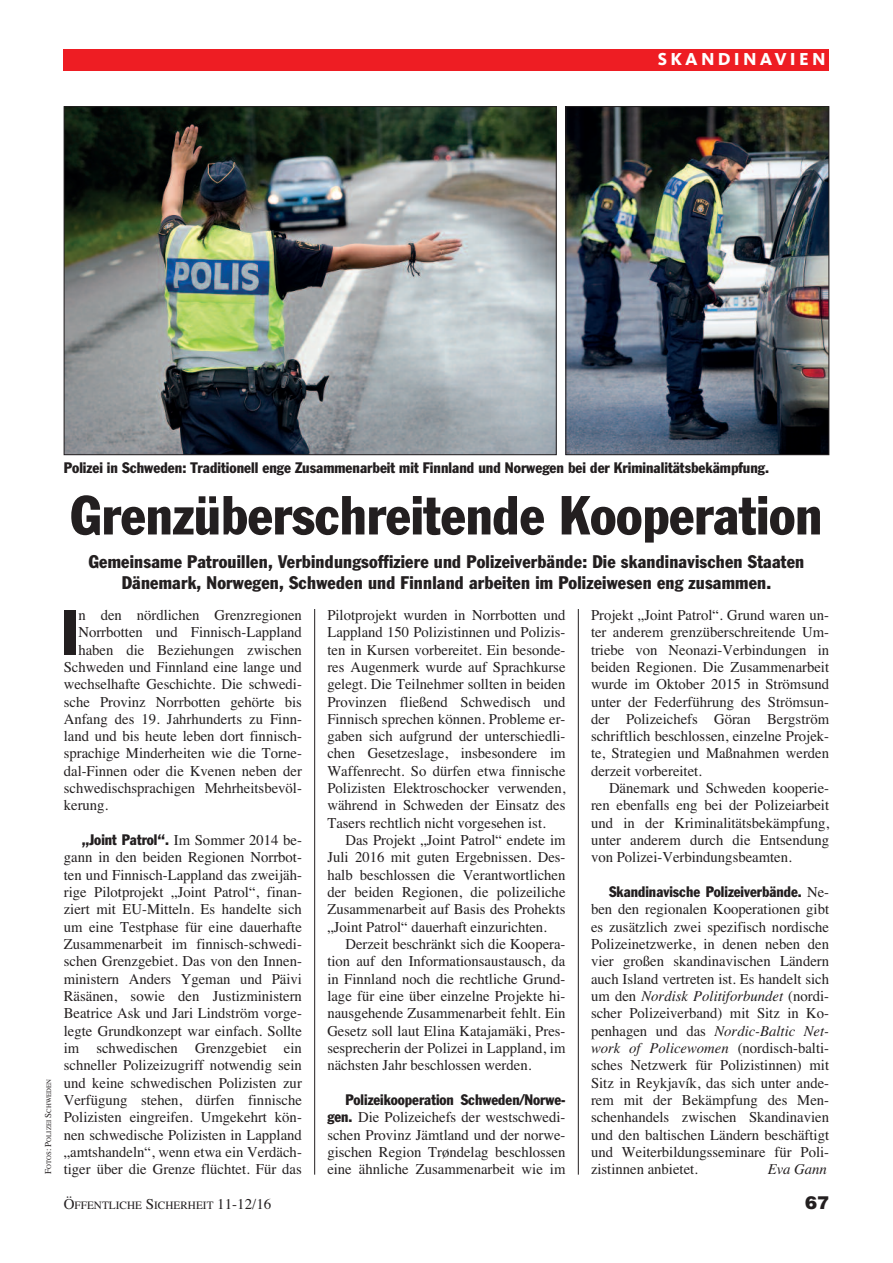
<style>
.page{position:relative;width:893px;height:1263px;background:#fff}
.page>*{position:absolute;margin:0;border:0;box-sizing:border-box;transform-origin:0 0}
.t1{font:condensed 62.55px "Franklin Gothic";color:#231f20}
.t2{font:condensed 54px "Franklin Gothic";color:#231f20}
.t3{font:condensed 18px/21.6px "Franklin Gothic";letter-spacing:.01em;color:#231f20;text-align:center}
.t4{font:800 18px "Kievit";letter-spacing:.175em;color:#fff}
.t5{font:900 18px "Helvetica";color:#231f20}
.t6{font:15px/17.4px "Times";color:#231f20;text-align:justify}
.t7{font:condensed 15px "Franklin Gothic";color:#231f20}
.t8{font:italic 15px "Times";color:#231f20}
.t9{font:11.25px "Times";color:#231f20}
.t10{font:6.75px "Times";color:#231f20}
.s1{font-size:9px}
.s2{font-family:"Franklin Gothic";font-stretch:condensed}
.s3{font-family:"Times";font-stretch:normal}
.s4{font-style:italic}
.s5{font-size:15px}
</style>
<div class="page">
<div style="left:64px;top:49px;width:765px;height:21px;background:#ee1d23"></div>
<hr style="left:314px;top:608px;width:1px;height:567px;background:#231f20">
<hr style="left:578px;top:608px;width:1px;height:567px;background:#231f20">
<img style="left:66px;top:108px;width:489px;height:345px">
<img style="left:568px;top:108px;width:259px;height:345px">
<div style="left:566px;top:106px;width:263px;height:349px;border:1px solid #231f20"></div>
<p class="t4" style="left:658px;top:53px;width:169px">SKANDINAVIEN</p>
<p class="t10" style="left:45px;top:1174px;width:97px;rotate:-90deg"><span class="s1">F</span>OTOS<span class="s1">: P</span>OLIZEI <span class="s1">S</span>CHWEDEN</p>
<p class="t7" style="left:64px;top:462px;width:707px">Polizei in Schweden: Traditionell enge Zusammenarbeit mit Finnland und Norwegen bei der Kriminalitätsbekämpfung.</p>
<h2 class="t2" style="left:71px;top:496px;width:753px">Grenzüberschreitende Kooperation</h2>
<p class="t3" style="left:89px;top:552px;width:717px">Gemeinsame Patrouillen, Verbindungsoffiziere und Polizeiverbände: Die skandinavischen Staaten<br>Dänemark, Norwegen, Schweden und Finnland arbeiten im Polizeiwesen eng zusammen.</p>
<h1 class="t1" style="left:61px;top:610px;width:19px">I</h1>
<p class="t6" style="left:78px;top:606px;width:225px">n den nördlichen Grenzregionen</p>
<p class="t6" style="left:78px;top:623px;width:225px">Norrbotten und Finnisch-Lappland</p>
<p class="t6" style="left:78px;top:641px;width:225px">haben die Beziehungen zwischen</p>
<p class="t6" style="left:64px;top:658px;width:240px">Schweden und Finnland eine lange und</p>
<p class="t6" style="left:64px;top:675px;width:240px">wechselhafte Geschichte. Die schwedi-</p>
<p class="t6" style="left:64px;top:693px;width:240px">sche Provinz Norrbotten gehörte bis</p>
<p class="t6" style="left:64px;top:710px;width:240px">Anfang des 19. Jahrhunderts zu Finn-</p>
<p class="t6" style="left:64px;top:727px;width:240px">land und bis heute leben dort finnisch-</p>
<p class="t6" style="left:64px;top:745px;width:240px">sprachige Minderheiten wie die Torne-</p>
<p class="t6" style="left:64px;top:762px;width:240px">dal-Finnen oder die Kvenen neben der</p>
<p class="t6" style="left:64px;top:779px;width:240px">schwedischsprachigen Mehrheitsbevöl-</p>
<p class="t6" style="left:64px;top:796px;width:46px">kerung.</p>
<p class="t6" style="left:64px;top:831px;width:240px;text-indent:18px"><span class="s2">„Joint Patrol“.</span> Im Sommer 2014 be&shy;gann in den beiden Regionen Norrbot&shy;ten und Finnisch-Lappland das zweijäh&shy;rige Pilotprojekt „Joint Patrol“, finan&shy;ziert mit EU-Mitteln. Es handelte sich um eine Testphase für eine dauerhafte Zusammenarbeit im finnisch-schwedi&shy;schen Grenzgebiet. Das von den Innen&shy;ministern Anders Ygeman und Päivi Räsänen, sowie den Justizministern Beatrice Ask und Jari Lindström vorge&shy;legte Grundkonzept war einfach. Sollte im schwedischen Grenzgebiet ein schneller Polizeizugriff notwendig sein und keine schwedischen Polizisten zur Verfügung stehen, dürfen finnische Polizisten eingreifen. Umgekehrt kön&shy;nen schwedische Polizisten in Lappland „amtshandeln“, wenn etwa ein Verdäch&shy;tiger über die Grenze flüchtet. Für das</p>
<p class="t6" style="left:327px;top:606px;width:240px">Pilotprojekt wurden in Norrbotten und Lappland 150 Polizistinnen und Polizis&shy;ten in Kursen vorbereitet. Ein besonde&shy;res Augenmerk wurde auf Sprachkurse gelegt. Die Teilnehmer sollten in beiden Provinzen fließend Schwedisch und Finnisch sprechen können. Probleme er&shy;gaben sich aufgrund der unterschiedli&shy;chen Gesetzeslage, insbesondere im Waffenrecht. So dürfen etwa finnische Polizisten Elektroschocker verwenden, während in Schweden der Einsatz des Tasers rechtlich nicht vorgesehen ist.</p>
<p class="t6" style="left:327px;top:831px;width:240px;text-indent:18px">Das Projekt „Joint Patrol“ endete im Juli 2016 mit guten Ergebnissen. Des&shy;halb beschlossen die Verantwortlichen der beiden Regionen, die polizeiliche Zusammenarbeit auf Basis des Prohekts „Joint Patrol“ dauerhaft einzurichten.</p>
<p class="t6" style="left:327px;top:935px;width:240px;text-indent:18px">Derzeit beschränkt sich die Koopera&shy;tion auf den Informationsaustausch, da in Finnland noch die rechtliche Grund&shy;lage für eine über einzelne Projekte hi&shy;nausgehende Zusammenarbeit fehlt. Ein Gesetz soll laut Elina Katajamäki, Pres&shy;sesprecherin der Polizei in Lappland, im nächsten Jahr beschlossen werden.</p>
<p class="t7" style="left:345px;top:1094px;width:222px">Polizeikooperation Schweden/Norwe-</p>
<p class="t6" style="left:327px;top:1108px;width:240px"><span class="s2">gen.</span> Die Polizeichefs der westschwedi&shy;schen Provinz Jämtland und der norwe&shy;gischen Region Trøndelag beschlossen eine ähnliche Zusammenarbeit wie im</p>
<p class="t6" style="left:591px;top:606px;width:240px">Projekt „Joint Patrol“. Grund waren un&shy;ter anderem grenzüberschreitende Um&shy;triebe von Neonazi-Verbindungen in beiden Regionen. Die Zusammenarbeit wurde im Oktober 2015 in Strömsund unter der Federführung des Strömsun&shy;der Polizeichefs Göran Bergström schriftlich beschlossen, einzelne Projek&shy;te, Strategien und Maßnahmen werden derzeit vorbereitet.</p>
<p class="t6" style="left:591px;top:779px;width:240px;text-indent:18px">Dänemark und Schweden kooperie&shy;ren ebenfalls eng bei der Polizeiarbeit und in der Kriminalitätsbekämpfung, unter anderem durch die Entsendung von Polizei-Verbindungsbeamten.</p>
<p class="t7" style="left:609px;top:886px;width:222px">Skandinavische Polizeiverbände. <span class="s3">Ne-</span></p>
<p class="t6" style="left:591px;top:900px;width:240px">ben den regionalen Kooperationen gibt es zusätzlich zwei spezifisch nordische Polizeinetzwerke, in denen neben den vier großen skandinavischen Ländern auch Island vertreten ist. Es handelt sich um den <span class="s4">Nordisk Politiforbundet</span> (nordi&shy;scher Polizeiverband) mit Sitz in Ko&shy;penhagen und das <span class="s4">Nordic-Baltic Net&shy;work of Policewomen</span> (nordisch-balti&shy;sches Netzwerk für Polizistinnen) mit Sitz in Reykjavík, das sich unter ande&shy;rem mit der Bekämpfung des Men&shy;schenhandels zwischen Skandinavien und den baltischen Ländern beschäftigt und Weiterbildungsseminare für Poli&shy;zistinnen anbietet.</p>
<p class="t8" style="left:768px;top:1160px;width:61px">Eva Gann</p>
<p class="t9" style="left:64px;top:1198px;width:209px"><span class="s5">Ö</span>FFENTLICHE <span class="s5">S</span>ICHERHEIT <span class="s5">11-12/16</span></p>
<p class="t5" style="left:805px;top:1192px;width:26px">67</p>
</div>
